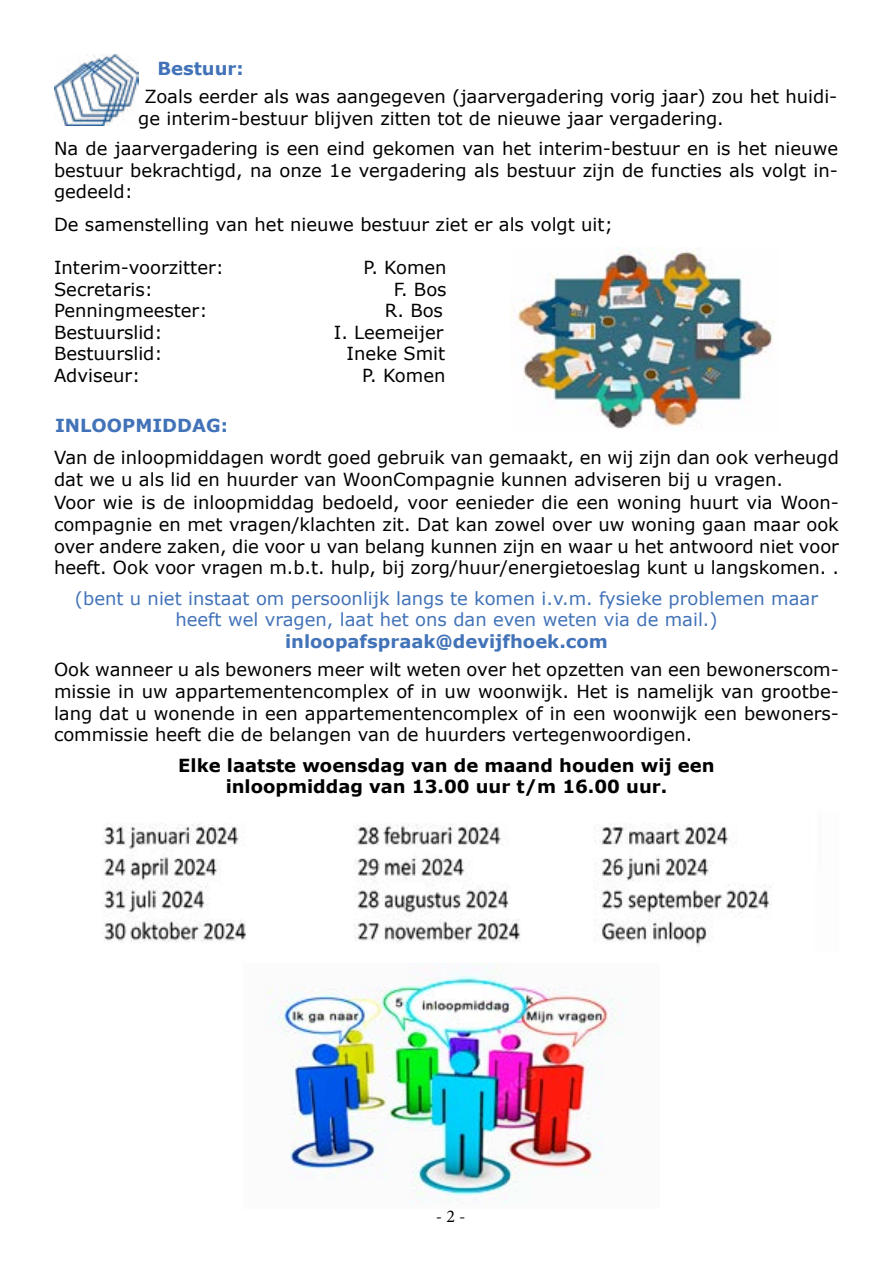
<style>
.page{position:relative;width:893px;height:1263px;background:#fff}
.page>*{position:absolute;margin:0;border:0;box-sizing:border-box;transform-origin:0 0}
.t1{font:18px/21.6px "Verdana";color:#000}
.t2{font:18px/21.6px "Verdana";color:#020203;text-align:justify}
.t3{font:18px/21.6px "Verdana";color:#4273b8;text-align:center}
.t4{font:700 18px/21.6px "Verdana";color:#000;text-align:center}
.t5{font:700 18px "Verdana";color:#4273b8}
.t6{font:18px "Minion Pro";color:#000}
</style>
<div class="page">
<img style="left:54px;top:54px;width:84px;height:71px">
<img style="left:510px;top:247px;width:264px;height:182px">
<img style="left:102px;top:823px;width:670px;height:123px">
<img style="left:267px;top:963px;width:360px;height:240px">
<p class="t5" style="left:157px;top:57px;width:88px">Bestuur:</p>
<p class="t1" style="left:138px;top:86px;width:701px;text-indent:6px">Zoals eerder als was aangegeven (jaarvergadering vorig jaar) zou het huidi&shy;ge interim-bestuur blijven zitten tot de nieuwe jaar vergadering.</p>
<p class="t1" style="left:54px;top:138px;width:786px;text-align:justify">Na de jaarvergadering is een eind gekomen van het interim-bestuur en is het nieuwe bestuur bekrachtigd, na onze 1e vergadering als bestuur zijn de functies als volgt in&shy;gedeeld:</p>
<p class="t1" style="left:54px;top:214px;width:560px">De samenstelling van het nieuwe bestuur ziet er als volgt uit;</p>
<p class="t1" style="left:54px;top:257px;width:171px">Interim-voorzitter:</p>
<p class="t1" style="left:363px;top:257px;width:85px">P. Komen</p>
<p class="t1" style="left:54px;top:278px;width:100px">Secretaris:</p>
<p class="t1" style="left:394px;top:278px;width:54px">F. Bos</p>
<p class="t1" style="left:54px;top:300px;width:155px">Penningmeester:</p>
<p class="t1" style="left:385px;top:300px;width:60px">R. Bos</p>
<p class="t1" style="left:54px;top:322px;width:110px">Bestuurslid:</p>
<p class="t1" style="left:334px;top:322px;width:111px">I. Leemeijer</p>
<p class="t1" style="left:54px;top:343px;width:110px">Bestuurslid:</p>
<p class="t1" style="left:346px;top:343px;width:100px">Ineke Smit</p>
<p class="t1" style="left:54px;top:365px;width:88px">Adviseur:</p>
<p class="t1" style="left:362px;top:365px;width:85px">P. Komen</p>
<p class="t5" style="left:55px;top:414px;width:174px">INLOOPMIDDAG:</p>
<p class="t1" style="left:54px;top:447px;width:786px">Van de inloopmiddagen wordt goed gebruik van gemaakt, en wij zijn dan ook verheugd dat we u als lid en huurder van WoonCompagnie kunnen adviseren bij u vragen.</p>
<p class="t1" style="left:54px;top:492px;width:786px;text-align:justify">Voor wie is de inloopmiddag bedoeld, voor eenieder die een woning huurt via Woon&shy;compagnie en met vragen/klachten zit. Dat kan zowel over uw woning gaan maar ook over andere zaken, die voor u van belang kunnen zijn en waar u het antwoord niet voor heeft. Ook voor vragen m.b.t. hulp, bij zorg/huur/energietoeslag kunt u langskomen. .</p>
<p class="t3" style="left:75px;top:588px;width:745px">(bent u niet instaat om persoonlijk langs te komen i.v.m. fysieke problemen maar heeft wel vragen, laat het ons dan even weten via de mail.)</p>
<p class="t5" style="left:285px;top:630px;width:324px">inloopafspraak@devijfhoek.com</p>
<p class="t2" style="left:54px;top:659px;width:786px">Ook wanneer u als bewoners meer wilt weten over het opzetten van een bewonerscom&shy;missie in uw appartementencomplex of in uw woonwijk. Het is namelijk van grootbe&shy;lang dat u wonende in een appartementencomplex of in een woonwijk een bewoners&shy;commissie heeft die de belangen van de huurders vertegenwoordigen.</p>
<p class="t4" style="left:178px;top:754px;width:538px">Elke laatste woensdag van de maand houden wij een inloopmiddag van 13.00 uur t/m 16.00 uur.</p>
<p class="t6" style="left:436px;top:1204px;width:31px">- 2 -</p>
</div>
